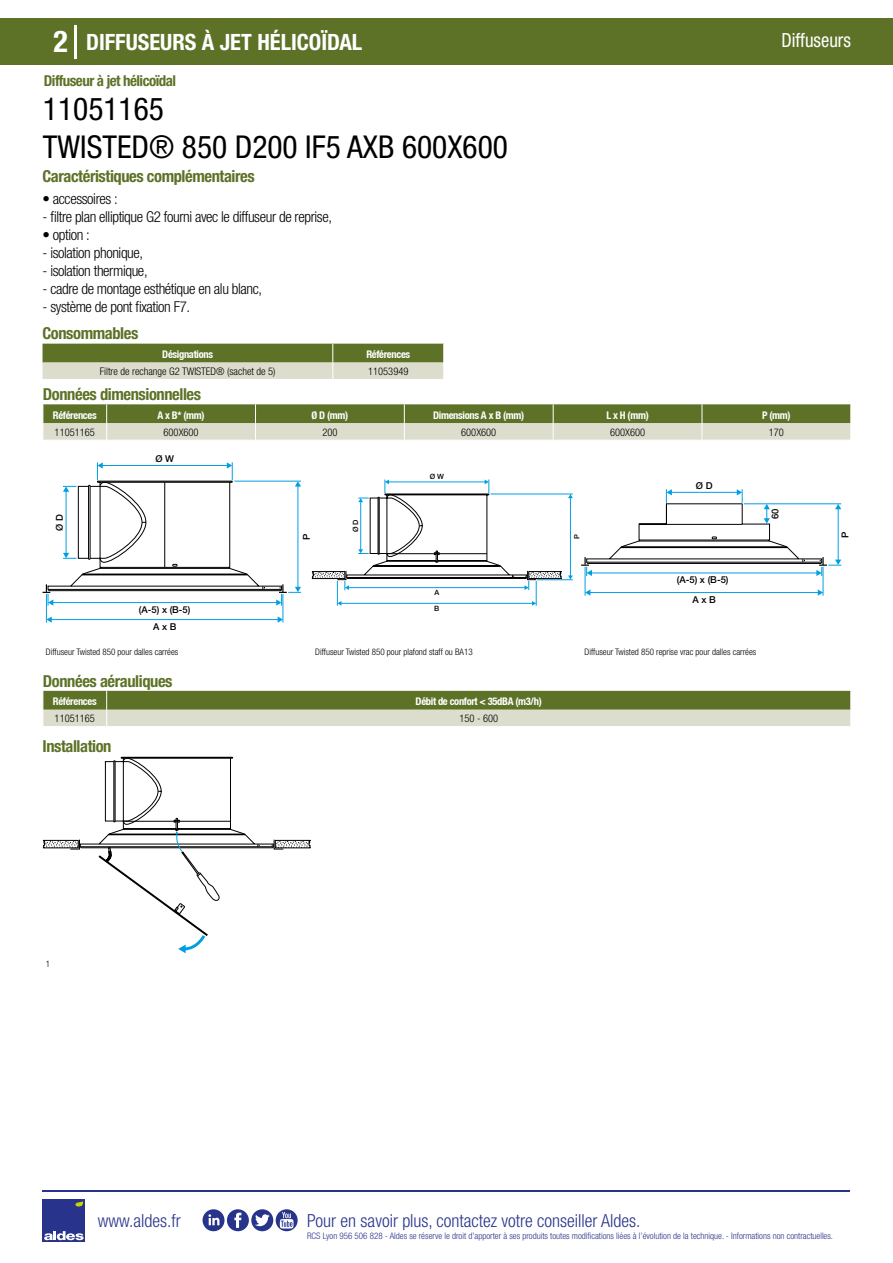
<style>
.page{position:relative;width:893px;height:1263px;background:#fff}
.page>*{position:absolute;margin:0;border:0;box-sizing:border-box;transform-origin:0 0}
.t1{font:condensed 31.5px/37.8px "Helvetica Neue LT Std";color:#000}
.t2{font:700 condensed 30px "Helvetica Neue LT Std";color:#fff}
.t3{font:700 condensed 22.5px "Helvetica Neue LT Std";color:#fff}
.t4{font:condensed 19.5px "Helvetica Neue LT Std";color:#fff;scale:.95 1}
.t5{font:300 condensed 18px "Helvetica Neue";color:#28348b}
.t6{font:700 condensed 16.5px "Helvetica Neue LT Std";letter-spacing:-.025em;color:#5d7227}
.t7{font:300 condensed 15px "Helvetica Neue LT Std";letter-spacing:-.025em;color:#000}
.t8{font:700 condensed 15px "Helvetica Neue LT Std";letter-spacing:-.035em;color:#5d7227}
.t9{font:700 condensed 10.5px "Helvetica Neue";letter-spacing:-.03em;color:#fff}
.t10{font:300 condensed 10.5px "Helvetica Neue";color:#000}
.t11{font:500 9.45px "Helvetica Neue";color:#000}
.t12{font:300 condensed 9px "Helvetica Neue";color:#28348b}
.t13{font:300 condensed 9px "Helvetica Neue";color:#000}
.t14{font:500 7.2px "Helvetica Neue";color:#000}
</style>
<div class="page">
<div style="left:0;top:18px;width:893px;height:46px;background:#5d7227"></div>
<hr style="left:74px;top:25px;width:2px;height:33px;background:#fff">
<div style="left:43px;top:1199px;width:42px;height:43px;background:#28348b"></div>
<svg style="left:44px;top:1231px;width:40px;height:9px"></svg>
<svg style="left:75px;top:1201px;width:8px;height:5px"></svg>
<hr style="left:43px;top:1190px;width:807px;height:1px;background:#28348b">
<svg style="left:203px;top:1209px;width:95px;height:22px"></svg>
<svg style="left:43px;top:344px;width:401px;height:35px;background:#9aa577"></svg>
<svg style="left:43px;top:404px;width:808px;height:36px;background:#9ba678"></svg>
<svg style="left:43px;top:462px;width:258px;height:161px"></svg>
<svg style="left:312px;top:479px;width:261px;height:127px"></svg>
<svg style="left:581px;top:489px;width:260px;height:107px"></svg>
<hr style="left:666px;top:504px;width:76px;height:1px;background:#000">
<hr style="left:666px;top:524px;width:76px;height:1px;background:#000">
<svg style="left:43px;top:691px;width:808px;height:35px;background:#99a475"></svg>
<svg style="left:43px;top:757px;width:268px;height:196px"></svg>
<h2 class="t2" style="left:54px;top:24px;width:16px">2</h2>
<h3 class="t3" style="left:86px;top:28px;width:278px">DIFFUSEURS À JET HÉLICOÏDAL</h3>
<h3 class="t4" style="left:781px;top:29px;width:75px">Diffuseurs</h3>
<p class="t8" style="left:44px;top:71px;width:134px">Diffuseur à jet hélicoïdal</p>
<h1 class="t1" style="left:43px;top:90px;width:466px">11051165<br>TWISTED® 850 D200 IF5 AXB 600X600</h1>
<p class="t6" style="left:43px;top:166px;width:214px">Caractéristiques complémentaires</p>
<p class="t7" style="left:43px;top:190px;width:77px">• accessoires :</p>
<p class="t7" style="left:43px;top:208px;width:291px">- filtre plan elliptique G2 fourni avec le diffuseur de reprise,</p>
<p class="t7" style="left:43px;top:226px;width:49px">• option :</p>
<p class="t7" style="left:43px;top:244px;width:102px">- isolation phonique,</p>
<p class="t7" style="left:43px;top:262px;width:107px">- isolation thermique,</p>
<p class="t7" style="left:43px;top:280px;width:221px">- cadre de montage esthétique en alu blanc,</p>
<p class="t7" style="left:43px;top:298px;width:149px">- système de pont fixation F7.</p>
<p class="t6" style="left:43px;top:323px;width:97px">Consommables</p>
<p class="t9" style="left:162px;top:348px;width:52px">Désignations</p>
<p class="t9" style="left:366px;top:348px;width:45px">Références</p>
<p class="t10" style="left:100px;top:365px;width:177px">Filtre de rechange G2 TWISTED® (sachet de 5)</p>
<p class="t10" style="left:368px;top:365px;width:42px">11053949</p>
<p class="t6" style="left:43px;top:384px;width:160px">Données dimensionnelles</p>
<p class="t9" style="left:53px;top:409px;width:45px">Références</p>
<p class="t9" style="left:158px;top:409px;width:49px">A x B* (mm)</p>
<p class="t9" style="left:311px;top:409px;width:38px">Ø D (mm)</p>
<p class="t9" style="left:433px;top:409px;width:93px">Dimensions A x B (mm)</p>
<p class="t9" style="left:606px;top:409px;width:44px">L x H (mm)</p>
<p class="t9" style="left:762px;top:409px;width:30px">P (mm)</p>
<p class="t10" style="left:55px;top:426px;width:42px">11051165</p>
<p class="t10" style="left:164px;top:426px;width:37px">600X600</p>
<p class="t10" style="left:322px;top:426px;width:17px">200</p>
<p class="t10" style="left:461px;top:426px;width:37px">600X600</p>
<p class="t10" style="left:610px;top:426px;width:37px">600X600</p>
<p class="t10" style="left:769px;top:426px;width:17px">170</p>
<p class="t11" style="left:155px;top:453px;width:20px">Ø W</p>
<p class="t11" style="left:54px;top:531px;width:18px;rotate:-90deg">Ø D</p>
<p class="t11" style="left:139px;top:604px;width:53px">(A-5) x (B-5)</p>
<p class="t11" style="left:153px;top:621px;width:25px">A x B</p>
<p class="t11" style="left:301px;top:540px;width:8px;rotate:-90deg">P</p>
<p class="t14" style="left:351px;top:532px;width:14px;rotate:-90deg">Ø D</p>
<p class="t14" style="left:430px;top:472px;width:16px">Ø W</p>
<p class="t14" style="left:434px;top:588px;width:6px">A</p>
<p class="t14" style="left:434px;top:604px;width:7px">B</p>
<p class="t14" style="left:573px;top:539px;width:6px;rotate:-90deg">P</p>
<p class="t11" style="left:696px;top:480px;width:18px">Ø D</p>
<p class="t11" style="left:677px;top:574px;width:53px">(A-5) x (B-5)</p>
<p class="t11" style="left:692px;top:594px;width:25px">A x B</p>
<p class="t13" style="left:46px;top:647px;width:134px">Diffuseur Twisted 850 pour dalles carrées</p>
<p class="t13" style="left:315px;top:647px;width:159px">Diffuseur Twisted 850 pour plafond staff ou BA13</p>
<p class="t13" style="left:584px;top:647px;width:173px">Diffuseur Twisted 850 reprise vrac pour dalles carrées</p>
<p class="t6" style="left:43px;top:671px;width:131px">Données aérauliques</p>
<p class="t9" style="left:53px;top:695px;width:45px">Références</p>
<p class="t9" style="left:416px;top:695px;width:128px">Débit de confort &lt; 35dBA (m3/h)</p>
<p class="t10" style="left:55px;top:712px;width:42px">11051165</p>
<p class="t10" style="left:459px;top:712px;width:40px">150 - 600</p>
<p class="t6" style="left:43px;top:736px;width:70px">Installation</p>
<p class="t11" style="left:769px;top:519px;width:12px;rotate:-90deg">60</p>
<p class="t11" style="left:839px;top:538px;width:8px;rotate:-90deg">P</p>
<p class="t13" style="left:46px;top:959px;width:6px">1</p>
<p class="t5" style="left:98px;top:1211px;width:84px">www.aldes.fr</p>
<p class="t5" style="left:307px;top:1211px;width:335px">Pour en savoir plus, contactez votre conseiller Aldes.</p>
<p class="t12" style="left:307px;top:1230px;width:528px">RCS Lyon 956 506 828 - Aldes se réserve le droit d’apporter à ses produits toutes modifications liées à l’évolution de la technique. - Informations non contractuelles.</p>
</div>
